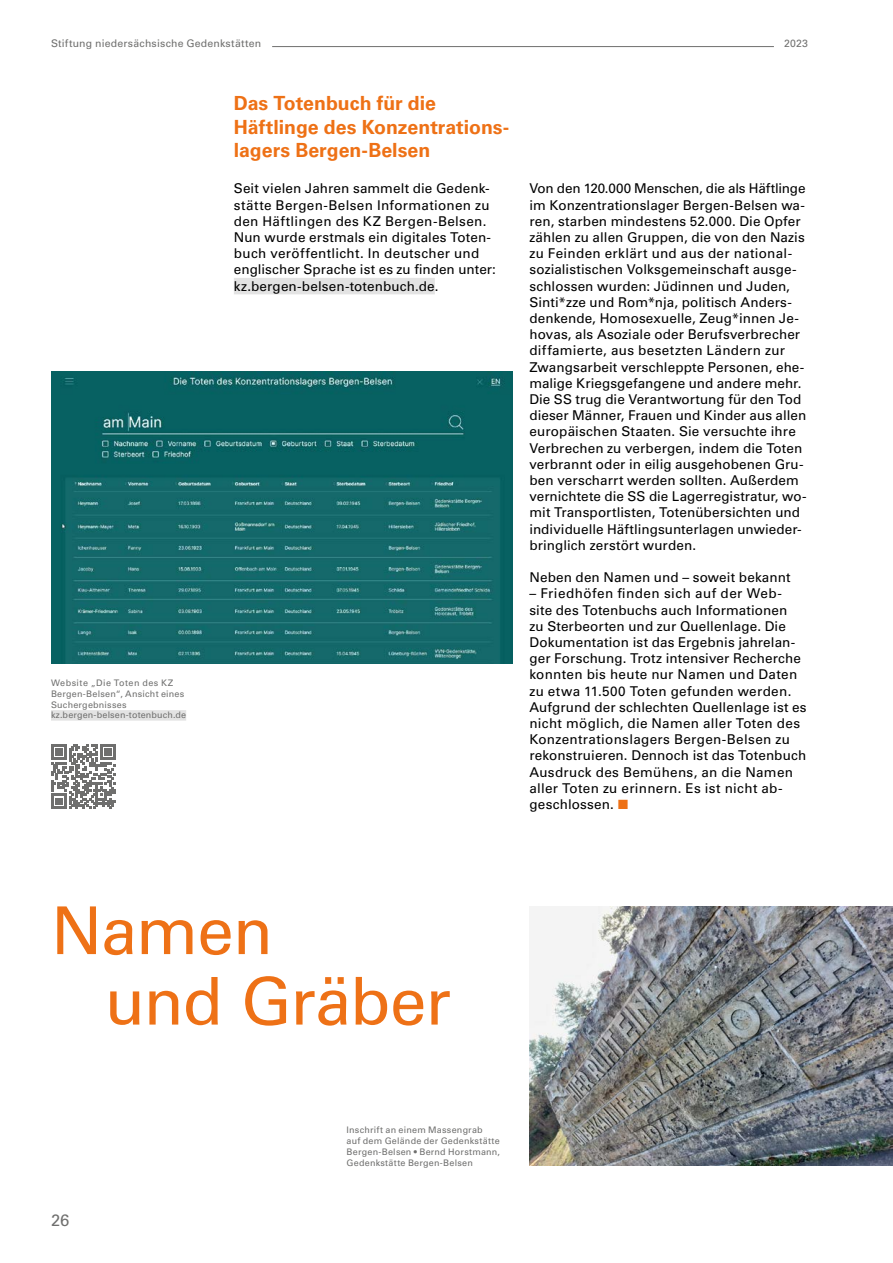
<style>
.page{position:relative;width:893px;height:1263px;background:#fff}
.page>*{position:absolute;margin:0;border:0;box-sizing:border-box;transform-origin:0 0}
.t1{font:66px/70.5px "Univers LT Pro 55 Roman";letter-spacing:-.02em;color:#ee7116}
.t2{font:700 19.5px/23.4px "Univers LT Pro 65";color:#ee7116}
.t3{font:16.5px "Univers LT Pro 55 Roman";color:#6f6f6e}
.t4{font:13.5px/16.2px "Univers LT Pro 55 Roman";letter-spacing:.01em;color:#000}
.t5{font:10.5px "Univers LT Pro 55 Roman";letter-spacing:.02em;color:#6f6f6e}
.t6{font:9px/10.8px "Univers LT Pro 55 Roman";letter-spacing:.025em;color:#6f6f6e}
.s1{color:#ee7116}
</style>
<div class="page">
<img style="left:51px;top:372px;width:461px;height:291px">
<img style="left:529px;top:906px;width:364px;height:259px">
<hr style="left:272px;top:46px;width:502px;height:1px;background:#6f6f6e">
<div style="left:234px;top:278px;width:201px;height:16px;background:#e3e3e3"></div>
<svg style="left:51px;top:744px;width:65px;height:65px"></svg>
<div style="left:51px;top:710px;width:135px;height:11px;background:#e3e3e3"></div>
<p class="t5" style="left:51px;top:37px;width:212px">Stiftung niedersächsische Gedenkstätten</p>
<p class="t5" style="left:784px;top:37px;width:25px">2023</p>
<p class="t6" style="left:51px;top:677px;width:137px">Website „Die Toten des KZ<br>Bergen-Belsen“, Ansicht eines<br>Suchergebnisses kz.bergen-belsen-totenbuch.de</p>
<h2 class="t2" style="left:234px;top:92px;width:277px">Das Totenbuch für die<br>Häftlinge des Konzentrations&shy;lagers Bergen-Belsen</h2>
<p class="t4" style="left:234px;top:181px;width:264px">Seit vielen Jahren sammelt die Gedenk&shy;stätte Bergen-Belsen Informationen zu den Häftlingen des KZ Bergen-Belsen.<br>Nun wurde erstmals ein digitales Toten&shy;buch veröffentlicht. In deutscher und englischer Sprache ist es zu finden unter: kz.bergen-belsen-totenbuch.de.</p>
<p class="t4" style="left:529px;top:181px;width:279px">Von den 120.000 Menschen, die als Häftlinge im Konzentrationslager Bergen-Belsen wa&shy;ren, starben mindestens 52.000. Die Opfer zählen zu allen Gruppen, die von den Nazis zu Feinden erklärt und aus der national&shy;sozialistischen Volksgemeinschaft ausge&shy;schlossen wurden: Jüdinnen und Juden, Sinti*zze und Rom*nja, politisch Anders&shy;denkende, Homosexuelle, Zeug*innen Je&shy;hovas, als Asoziale oder Berufsverbrecher diffamierte, aus besetzten Ländern zur Zwangsarbeit verschleppte Personen, ehe&shy;malige Kriegsgefangene und andere mehr.<br>Die SS trug die Verantwortung für den Tod dieser Männer, Frauen und Kinder aus allen europäischen Staaten. Sie versuchte ihre Verbrechen zu verbergen, indem die Toten verbrannt oder in eilig ausgehobenen Gru&shy;ben verscharrt werden sollten. Außerdem vernichtete die SS die Lagerregistratur, wo&shy;mit Transportlisten, Totenübersichten und individuelle Häftlingsunterlagen unwieder&shy;bringlich zerstört wurden.</p>
<p class="t4" style="left:529px;top:569px;width:263px">Neben den Namen und – soweit bekannt</p>
<p class="t4" style="left:529px;top:586px;width:279px">– Friedhöfen finden sich auf der Web&shy;site des Totenbuchs auch Informationen<br>zu Sterbeorten und zur Quellenlage. Die Dokumentation ist das Ergebnis jahrelan&shy;ger Forschung. Trotz intensiver Recherche konnten bis heute nur Namen und Daten zu etwa 11.500 Toten gefunden werden.<br>Aufgrund der schlechten Quellenlage ist es nicht möglich, die Namen aller Toten des Konzentrationslagers Bergen-Belsen zu rekonstruieren. Dennoch ist das Totenbuch Ausdruck des Bemühens, an die Namen aller Toten zu erinnern. Es ist nicht ab&shy;geschlossen. <span class="s1">◼</span></p>
<h1 class="t1" style="left:105px;top:895px;width:347px;text-indent:-54px">Namen<br>und Gräber</h1>
<p class="t3" style="left:51px;top:1210px;width:20px">26</p>
<p class="t6" style="left:347px;top:1124px;width:155px">Inschrift an einem Massengrab<br>auf dem Gelände der Gedenkstätte<br>Bergen-Belsen • Bernd Horstmann,<br>Gedenkstätte Bergen-Belsen</p>
</div>
